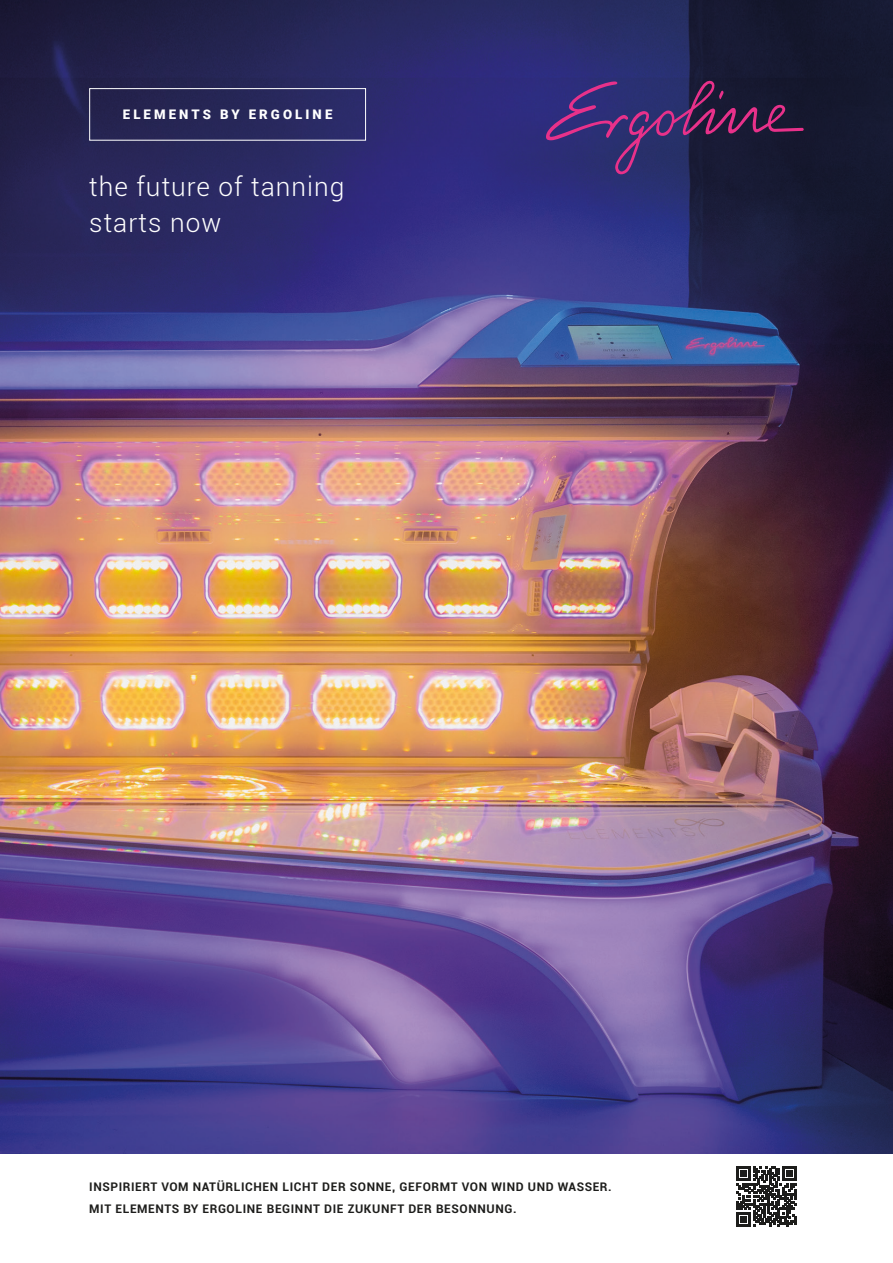
<style>
.page{position:relative;width:893px;height:1263px;background:#fff}
.page>*{position:absolute;margin:0;border:0;box-sizing:border-box;transform-origin:0 0}
.t1{font:300 26.25px "Roboto";letter-spacing:.04em;color:#fff}
.t2{font:900 13.2px "Roboto";letter-spacing:.235em;color:#fff}
.t3{font:700 12px "Roboto";letter-spacing:.05em;color:#1d1d1b}
</style>
<div class="page">
<img style="left:0;top:0;width:893px;height:1153px">
<svg style="left:546px;top:79px;width:258px;height:96px;background:#36265b"></svg>
<div style="left:89px;top:88px;width:277px;height:53px;border:1px solid #fff"></div>
<svg style="left:736px;top:1166px;width:60px;height:60px"></svg>
<p class="t2" style="left:123px;top:105px;width:211px">ELEMENTS BY ERGOLINE</p>
<p class="t1" style="left:89px;top:168px;width:257px">the future of tanning</p>
<p class="t1" style="left:89px;top:204px;width:133px">starts now</p>
<p class="t3" style="left:89px;top:1178px;width:524px">INSPIRIERT VOM NATÜRLICHEN LICHT DER SONNE, GEFORMT VON WIND UND WASSER.</p>
<p class="t3" style="left:89px;top:1200px;width:429px">MIT ELEMENTS BY ERGOLINE BEGINNT DIE ZUKUNFT DER BESONNUNG.</p>
</div>
